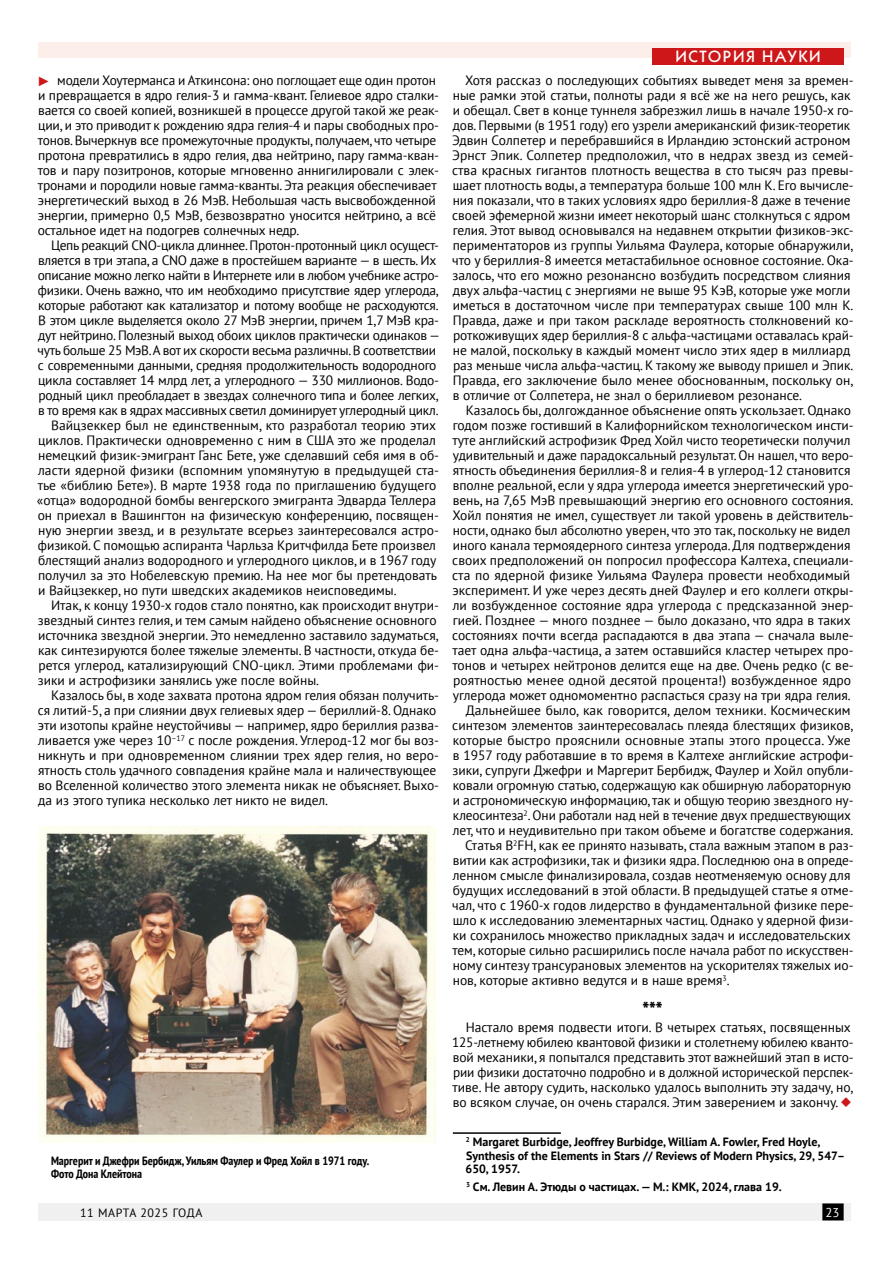
<style>
.page{position:relative;width:893px;height:1263px;background:#fff}
.page>*{position:absolute;margin:0;border:0;box-sizing:border-box;transform-origin:0 0}
.Подзаголовок_для{font:700 condensed 21px "PT Sans";color:#000}
.Рубрика_сверху{font:500 16.5px "Kabel C";letter-spacing:.1em;color:#fff}
.t1{font:13.5px/15px "PT Sans";color:#000}
.t2{font:13.5px/15px "PT Sans";letter-spacing:-.02em;color:#000}
.t3{font:13.5px "Arial";color:#cd1719}
.t4{font:12.75px "PT Sans";color:#fff}
.Примечание{font:700 12px/13.4px "PT Sans";color:#000}
.Подпись_к_рисунку{font:700 condensed 12px/13.4px "PT Sans";color:#000}
.t5{font:12px "PT Sans";letter-spacing:.05em;color:#000}
.s1{color:#cd1719}
</style>
<div class="page">
<div style="left:38px;top:1203px;width:812px;height:17px;background:#f0f0f0"></div>
<div style="left:823px;top:1204px;width:20px;height:16px;background:#000"></div>
<div style="left:822px;top:1203px;width:22px;height:17px;border:2px solid #000"></div>
<div style="left:38px;top:43px;width:812px;height:15px;background:#fcefea"></div>
<div style="left:652px;top:49px;width:192px;height:16px;background:#cd1719"></div>
<hr style="left:453px;top:1132px;width:108px;height:2px;background:#000">
<img style="left:38px;top:826px;width:398px;height:316px">
<p class="t1" style="left:38px;top:73px;width:403px;text-indent:20px">модели Хоутерманса и Аткинсона: оно поглощает еще один протон и превращается в ядро гелия‑3 и гамма-квант. Гелиевое ядро сталки&shy;вается со своей копией, возникшей в процессе другой такой же реак&shy;ции, и это приводит к рождению ядра гелия‑4 и пары свободных про&shy;тонов. Вычеркнув все промежуточные продукты, получаем, что четыре протона превратились в ядро гелия, два нейтрино, пару гамма-кван&shy;тов и пару позитронов, которые мгновенно аннигилировали с элек&shy;тронами и породили новые гамма-кванты. Эта реакция обеспечивает энергетический выход в 26 МэВ. Небольшая часть высвобожденной энергии, примерно 0,5 МэВ, безвозвратно уносится нейтрино, а всё остальное идет на подогрев солнечных недр.</p>
<p class="t2" style="left:38px;top:238px;width:404px;text-indent:14px">Цепь реакций CNO‑цикла длиннее. Протон-протонный цикл осущест&shy;вляется в три этапа, а CNO даже в простейшем варианте — в шесть. Их описание можно легко найти в Интернете или в любом учебнике астро&shy;физики. Очень важно, что им необходимо присутствие ядер углерода, которые работают как катализатор и потому вообще не расходуются.<br>В этом цикле выделяется около 27 МэВ энергии, причем 1,7 МэВ кра&shy;дут нейтрино. Полезный выход обоих циклов практически одинаков — чуть больше 25 МэВ. А вот их скорости весьма различны. В соответствии с современными данными, средняя продолжительность водородного цикла составляет 14 млрд лет, а углеродного — 330 миллионов. Водо&shy;родный цикл преобладает в звездах солнечного типа и более легких, в то время как в ядрах массивных светил доминирует углеродный цикл.</p>
<p class="t1" style="left:37px;top:418px;width:404px;text-indent:14px">Вайцзеккер был не единственным, кто разработал теорию этих циклов. Практически одновременно с ним в США это же проделал немецкий физик-эмигрант Ганс Бете, уже сделавший себя имя в об&shy;ласти ядерной физики (вспомним упомянутую в предыдущей ста&shy;тье «библию Бете»). В марте 1938 года по приглашению будущего «отца» водородной бомбы венгерского эмигранта Эдварда Теллера он приехал в Вашингтон на физическую конференцию, посвящен&shy;ную энергии звезд, и в результате всерьез заинтересовался астро&shy;физикой. С помощью аспиранта Чарльза Критчфилда Бете произвел блестящий анализ водородного и углеродного циклов, и в 1967 году получил за это Нобелевскую премию. На нее мог бы претендовать и Вайцзеккер, но пути шведских академиков неисповедимы.</p>
<p class="t1" style="left:38px;top:598px;width:403px;text-indent:13px">Итак, к концу 1930-х годов стало понятно, как происходит внутри&shy;звездный синтез гелия, и тем самым найдено объяснение основного источника звездной энергии. Это немедленно заставило задуматься, как синтезируются более тяжелые элементы. В частности, откуда бе&shy;рется углерод, катализирующий CNO‑цикл. Этими проблемами фи&shy;зики и астрофизики занялись уже после войны.</p>
<p class="t1" style="left:38px;top:688px;width:403px;text-indent:13px">Казалось бы, в ходе захвата протона ядром гелия обязан получить&shy;ся литий‑5, а при слиянии двух гелиевых ядер — бериллий‑8. Однако эти изотопы крайне неустойчивы — например, ядро бериллия разва&shy;ливается уже через 10<sup>–17</sup> с после рождения. Углерод‑12 мог бы воз&shy;никнуть и при одновременном слиянии трех ядер гелия, но веро&shy;ятность столь удачного совпадения крайне мала и наличествующее во Вселенной количество этого элемента никак не объясняет. Выхо&shy;да из этого тупика несколько лет никто не видел.</p>
<p class="t3" style="left:37px;top:72px;width:15px">►</p>
<p class="Подпись_к_рисунку" style="left:51px;top:1153px;width:320px">Маргерит и Джефри Бербидж, Уильям Фаулер и Фред Хойл в 1971 году.<br>Фото Дона Клейтона</p>
<p class="Рубрика_сверху" style="left:675px;top:47px;width:147px">ИСТОРИЯ НАУКИ</p>
<p class="t1" style="left:452px;top:73px;width:403px;text-indent:13px">Хотя рассказ о последующих событиях выведет меня за времен&shy;ные рамки этой статьи, полноты ради я всё же на него решусь, как и обещал. Свет в конце туннеля забрезжил лишь в начале 1950-х го&shy;дов. Первыми (в 1951 году) его узрели американский физик-теоретик Эдвин Солпетер и перебравшийся в Ирландию эстонский астроном Эрнст Эпик. Солпетер предположил, что в недрах звезд из семей&shy;ства красных гигантов плотность вещества в сто тысяч раз превы&shy;шает плотность воды, а температура больше 100 млн К. Его вычисле&shy;ния показали, что в таких условиях ядро бериллия‑8 даже в течение своей эфемерной жизни имеет некоторый шанс столкнуться с ядром гелия. Этот вывод основывался на недавнем открытии физиков-экс&shy;периментаторов из группы Уильяма Фаулера, которые обнаружили, что у бериллия‑8 имеется метастабильное основное состояние. Ока&shy;залось, что его можно резонансно возбудить посредством слияния двух альфа-частиц с энергиями не выше 95 КэВ, которые уже могли иметься в достаточном числе при температурах свыше 100 млн К.<br>Правда, даже и при таком раскладе вероятность столкновений ко&shy;роткоживущих ядер бериллия‑8 с альфа-частицами оставалась край&shy;не малой, поскольку в каждый момент число этих ядер в миллиард раз меньше числа альфа-частиц. К такому же выводу пришел и Эпик.<br>Правда, его заключение было менее обоснованным, поскольку он, в отличие от Солпетера, не знал о бериллиевом резонансе.</p>
<p class="t1" style="left:452px;top:403px;width:403px;text-indent:13px">Казалось бы, долгожданное объяснение опять ускользает. Однако годом позже гостивший в Калифорнийском технологическом инсти&shy;туте английский астрофизик Фред Хойл чисто теоретически получил удивительный и даже парадоксальный результат. Он нашел, что веро&shy;ятность объединения бериллия‑8 и гелия‑4 в углерод‑12 становится вполне реальной, если у ядра углерода имеется энергетический уро&shy;вень, на 7,65 МэВ превышающий энергию его основного состояния.<br>Хойл понятия не имел, существует ли такой уровень в действитель&shy;ности, однако был абсолютно уверен, что это так, поскольку не видел иного канала термоядерного синтеза углерода. Для подтверждения своих предположений он попросил профессора Калтеха, специали&shy;ста по ядерной физике Уильяма Фаулера провести необходимый эксперимент. И уже через десять дней Фаулер и его коллеги откры&shy;ли возбужденное состояние ядра углерода с предсказанной энер&shy;гией. Позднее — много позднее — было доказано, что ядра в таких состояниях почти всегда распадаются в два этапа — сначала выле&shy;тает одна альфа-частица, а затем оставшийся кластер четырех про&shy;тонов и четырех нейтронов делится еще на две. Очень редко (с ве&shy;роятностью менее одной десятой процента!) возбужденное ядро углерода может одномоментно распасться сразу на три ядра гелия.</p>
<p class="t1" style="left:452px;top:703px;width:403px;text-indent:14px">Дальнейшее было, как говорится, делом техники. Космическим синтезом элементов заинтересовалась плеяда блестящих физиков, которые быстро прояснили основные этапы этого процесса. Уже в 1957 году работавшие в то время в Калтехе английские астрофи&shy;зики, супруги Джефри и Маргерит Бербидж, Фаулер и Хойл опубли&shy;ковали огромную статью, содержащую как обширную лабораторную и астрономическую информацию, так и общую теорию звездного ну&shy;клеосинтеза<sup>2</sup>. Они работали над ней в течение двух предшествующих лет, что и неудивительно при таком объеме и богатстве содержания.</p>
<p class="t1" style="left:452px;top:838px;width:403px;text-indent:13px">Статья B<sup>2</sup>FH, как ее принято называть, стала важным этапом в раз&shy;витии как астрофизики, так и физики ядра. Последнюю она в опреде&shy;ленном смысле финализировала, создав неотменяемую основу для будущих исследований в этой области. В предыдущей статье я отме&shy;чал, что с 1960-х годов лидерство в фундаментальной физике пере&shy;шло к исследованию элементарных частиц. Однако у ядерной физи&shy;ки сохранилось множество прикладных задач и исследовательских тем, которые сильно расширились после начала работ по искусствен&shy;ному синтезу трансурановых элементов на ускорителях тяжелых ио&shy;нов, которые активно ведутся и в наше время<sup>3</sup>.</p>
<p class="Подзаголовок_для" style="left:642px;top:996px;width:22px">***</p>
<p class="t1" style="left:452px;top:1020px;width:403px;text-indent:14px">Настало время подвести итоги. В четырех статьях, посвященных 125-летнему юбилею квантовой физики и столетнему юбилею кванто&shy;вой механики, я попытался представить этот важнейший этап в исто&shy;рии физики достаточно подробно и в должной исторической перспек&shy;тиве. Не автору судить, насколько удалось выполнить эту задачу, но, во всяком случае, он очень старался. Этим заверением и закончу. <span class="s1">◆</span></p>
<p class="Примечание" style="left:466px;top:1135px;width:381px"><sup>2</sup> Margaret Burbidge, Jeoffrey Burbidge, William A. Fowler, Fred Hoyle,<br>Synthesis of the Elements in Stars // Reviews of Modern Physics, 29, 547–<br>650, 1957.</p>
<p class="Примечание" style="left:466px;top:1179px;width:317px"><sup>3</sup> См. Левин А. Этюды о частицах. — М.: КМК, 2024, глава 19.</p>
<p class="t5" style="left:80px;top:1205px;width:124px">11 МАРТА 2025 ГОДА</p>
<p class="t4" style="left:826px;top:1204px;width:15px">23</p>
</div>
